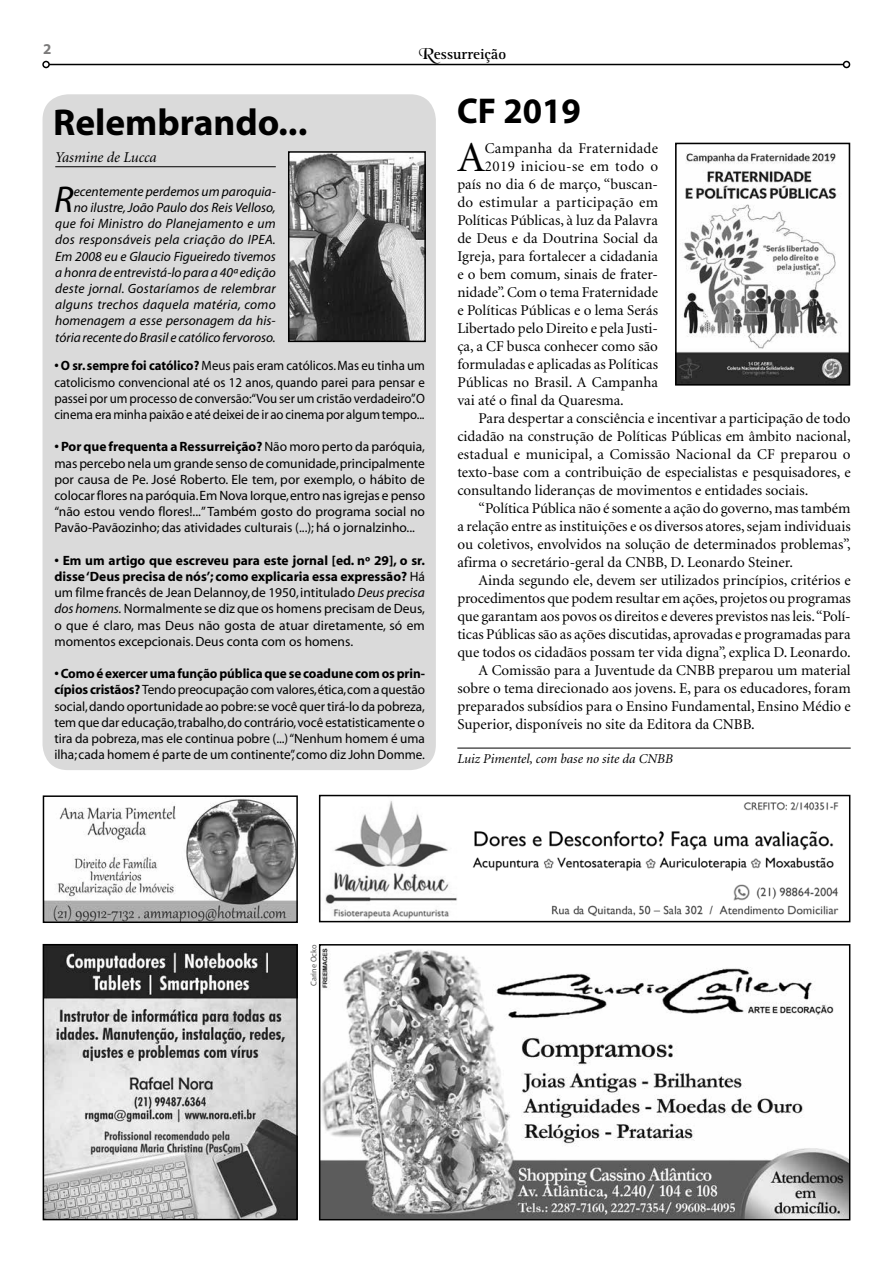
<style>
.page{position:relative;width:893px;height:1263px;background:#fff}
.page>*{position:absolute;margin:0;border:0;box-sizing:border-box;transform-origin:0 0}
.t1{font:42.75px "Minion";color:#000}
.t2{font:700 37.5px "Myriad";color:#000}
.t3{font:italic 37.5px "Myriad";color:#000}
.t4{font:700 36px "Myriad";color:#000}
.t5{font:15px "Minion";color:#000}
.t6{font:15px "Minion";letter-spacing:.02em;color:#000}
.t7{font:15px "Minion";letter-spacing:.03em;color:#000}
.t8{font:italic 15px "Minion";color:#000}
.t9{font:700 15px "Rotis Serif";color:#000}
.t10{font:700 15px "Myriad";color:#7c7b7b}
.t11{font:13.5px/16.2px "Myriad";color:#000;text-align:justify}
.t12{font:italic 13.5px/16.2px "Myriad";letter-spacing:.005em;color:#000;text-align:right}
.t13{font:13.5px/16.2px "Myriad";color:#000;text-align:justify;scale:.95 1}
.t14{font:italic 13.5px "Minion";color:#000}
.t15{font:8.25px "Myriad";color:#575756}
.s1{font-family:"Black Chance Normal";font-weight:400}
.s2{font-weight:700}
.s3{font-style:italic}
</style>
<div class="page">
<div style="left:43px;top:94px;width:393px;height:676px;background:#dadada;border-radius:26px"></div>
<hr style="left:49px;top:64px;width:794px;height:1px;background:#000">
<div style="left:42px;top:61px;width:8px;height:7px;border:2px solid #000;border-radius:50%"></div>
<div style="left:843px;top:61px;width:7px;height:7px;border:2px solid #000;border-radius:50%"></div>
<img style="left:322px;top:948px;width:525px;height:269px">
<div style="left:319px;top:944px;width:531px;height:276px;border:2px solid #000"></div>
<img style="left:325px;top:801px;width:514px;height:118px">
<div style="left:319px;top:795px;width:531px;height:127px;border:2px solid #000"></div>
<img style="left:46px;top:947px;width:249px;height:270px">
<div style="left:43px;top:944px;width:255px;height:276px;border:2px solid #000"></div>
<hr style="left:457px;top:748px;width:394px;height:1px;background:#000">
<hr style="left:55px;top:166px;width:221px;height:1px;background:#000">
<img style="left:678px;top:152px;width:169px;height:231px">
<div style="left:675px;top:143px;width:175px;height:243px;border:2px solid #000"></div>
<img style="left:291px;top:154px;width:132px;height:185px">
<div style="left:288px;top:151px;width:138px;height:191px;border:2px solid #000"></div>
<img style="left:46px;top:798px;width:249px;height:122px">
<div style="left:43px;top:795px;width:255px;height:128px;border:2px solid #000"></div>
<p class="t10" style="left:43px;top:41px;width:10px">2</p>
<p class="t9" style="left:419px;top:45px;width:89px"><span class="s1">R</span>essurreição</p>
<h2 class="t2" style="left:53px;top:103px;width:256px">Relembrando...</h2>
<p class="t8" style="left:55px;top:149px;width:103px">Yasmine de Lucca</p>
<h2 class="t3" style="left:54px;top:181px;width:21px">R</h2>
<p class="t12" style="left:55px;top:184px;width:222px">ecentemente perdemos um paroquia-<br>no ilustre, João Paulo dos Reis Velloso, que foi Ministro do Planejamento e um dos responsáveis pela criação do IPEA.<br>Em 2008 eu e Glaucio Figueiredo tivemos a honra de entrevistá-lo para a 40ª edição deste jornal. Gostaríamos de relembrar alguns trechos daquela matéria, como homenagem a esse personagem da his&shy;tória recente do Brasil e católico fervoroso.</p>
<p class="t13" style="left:54px;top:358px;width:392px"><span class="s2">• O sr. sempre foi católico?</span> Meus pais eram católicos. Mas eu tinha um catolicismo convencional até os 12 anos, quando parei para pensar e passei por um processo de conversão: “Vou ser um cristão verdadeiro”. O cinema era minha paixão e até deixei de ir ao cinema por algum tempo...</p>
<p class="t11" style="left:54px;top:439px;width:372px"><span class="s2">• Por que frequenta a Ressurreição?</span> Não moro perto da paróquia, mas percebo nela um grande senso de comunidade, principalmente por causa de Pe. José Roberto. Ele tem, por exemplo, o hábito de colocar flores na paróquia. Em Nova Iorque, entro nas igrejas e penso “não estou vendo flores!...” Também gosto do programa social no Pavão-Pavãozinho; das atividades culturais (...); há o jornalzinho...</p>
<p class="t11" style="left:54px;top:553px;width:372px"><span class="s2">• Em um artigo que escreveu para este jornal [ed. nº 29], o sr. disse ‘Deus precisa de nós’; como explicaria essa expressão?</span> Há um filme francês de Jean Delannoy, de 1950, intitulado <span class="s3">Deus precisa dos homens.</span> Normalmente se diz que os homens precisam de Deus, o que é claro, mas Deus não gosta de atuar diretamente, só em momentos excepcionais. Deus conta com os homens.</p>
<p class="t11" style="left:54px;top:666px;width:372px"><span class="s2">• Como é exercer uma função pública que se coadune com os prin&shy;cípios cristãos?</span> Tendo preocupação com valores, ética, com a questão social, dando oportunidade ao pobre: se você quer tirá-lo da pobreza, tem que dar educação, trabalho, do contrário, você estatisticamente o tira da pobreza, mas ele continua pobre (...) “Nenhum homem é uma ilha; cada homem é parte de um continente”, como diz John Domme.</p>
<h3 class="t4" style="left:457px;top:93px;width:125px">CF 2019</h3>
<h1 class="t1" style="left:457px;top:136px;width:29px">A</h1>
<p class="t5" style="left:485px;top:141px;width:175px">Campanha da Fraternidade</p>
<p class="t7" style="left:485px;top:159px;width:175px">2019 iniciou-se em todo o</p>
<p class="t5" style="left:457px;top:177px;width:202px">país no dia 6 de março, “buscan-</p>
<p class="t6" style="left:457px;top:195px;width:202px">do estimular a participação em</p>
<p class="t5" style="left:457px;top:213px;width:202px">Políticas Públicas, à luz da Palavra</p>
<p class="t5" style="left:457px;top:231px;width:202px">de Deus e da Doutrina Social da</p>
<p class="t5" style="left:457px;top:249px;width:202px">Igreja, para fortalecer a cidadania</p>
<p class="t5" style="left:457px;top:267px;width:202px">e o bem comum, sinais de frater-</p>
<p class="t5" style="left:457px;top:285px;width:202px">nidade”. Com o tema Fraternidade</p>
<p class="t5" style="left:457px;top:303px;width:202px">e Políticas Públicas e o lema Serás</p>
<p class="t5" style="left:457px;top:321px;width:202px">Libertado pelo Direito e pela Justi-</p>
<p class="t5" style="left:457px;top:339px;width:202px">ça, a CF busca conhecer como são</p>
<p class="t5" style="left:457px;top:357px;width:202px">formuladas e aplicadas as Políticas</p>
<p class="t5" style="left:457px;top:375px;width:202px">Públicas no Brasil. A Campanha</p>
<p class="t5" style="left:457px;top:393px;width:168px">vai até o final da Quaresma.</p>
<p class="t5" style="left:479px;top:411px;width:374px">Para despertar a consciência e incentivar a participação de todo</p>
<p class="t5" style="left:457px;top:429px;width:395px">cidadão na construção de Políticas Públicas em âmbito nacional,</p>
<p class="t5" style="left:457px;top:447px;width:395px">estadual e municipal, a Comissão Nacional da CF preparou o</p>
<p class="t5" style="left:457px;top:465px;width:395px">texto-base com a contribuição de especialistas e pesquisadores, e</p>
<p class="t5" style="left:457px;top:483px;width:352px">consultando lideranças de movimentos e entidades sociais.</p>
<p class="t5" style="left:479px;top:501px;width:373px">“Política Pública não é somente a ação do governo, mas também</p>
<p class="t5" style="left:457px;top:519px;width:395px">a relação entre as instituições e os diversos atores, sejam individuais</p>
<p class="t5" style="left:457px;top:537px;width:395px">ou coletivos, envolvidos na solução de determinados problemas”,</p>
<p class="t5" style="left:457px;top:555px;width:337px">afirma o secretário-geral da CNBB, D. Leonardo Steiner.</p>
<p class="t5" style="left:479px;top:573px;width:374px">Ainda segundo ele, devem ser utilizados princípios, critérios e</p>
<p class="t5" style="left:457px;top:591px;width:395px">procedimentos que podem resultar em ações, projetos ou programas</p>
<p class="t5" style="left:457px;top:609px;width:395px">que garantam aos povos os direitos e deveres previstos nas leis. “Polí-</p>
<p class="t5" style="left:457px;top:627px;width:395px">ticas Públicas são as ações discutidas, aprovadas e programadas para</p>
<p class="t5" style="left:457px;top:645px;width:395px">que todos os cidadãos possam ter vida digna”, explica D. Leonardo.</p>
<p class="t5" style="left:479px;top:663px;width:374px">A Comissão para a Juventude da CNBB preparou um material</p>
<p class="t5" style="left:457px;top:681px;width:395px">sobre o tema direcionado aos jovens. E, para os educadores, foram</p>
<p class="t5" style="left:457px;top:699px;width:395px">preparados subsídios para o Ensino Fundamental, Ensino Médio e</p>
<p class="t5" style="left:457px;top:717px;width:299px">Superior, disponíveis no site da Editora da CNBB.</p>
<p class="t14" style="left:457px;top:752px;width:217px">Luiz Pimentel, com base no site da CNBB</p>
<p class="t15" style="left:310px;top:986px;width:43px;rotate:-90deg">Carine Ocko</p>
</div>
